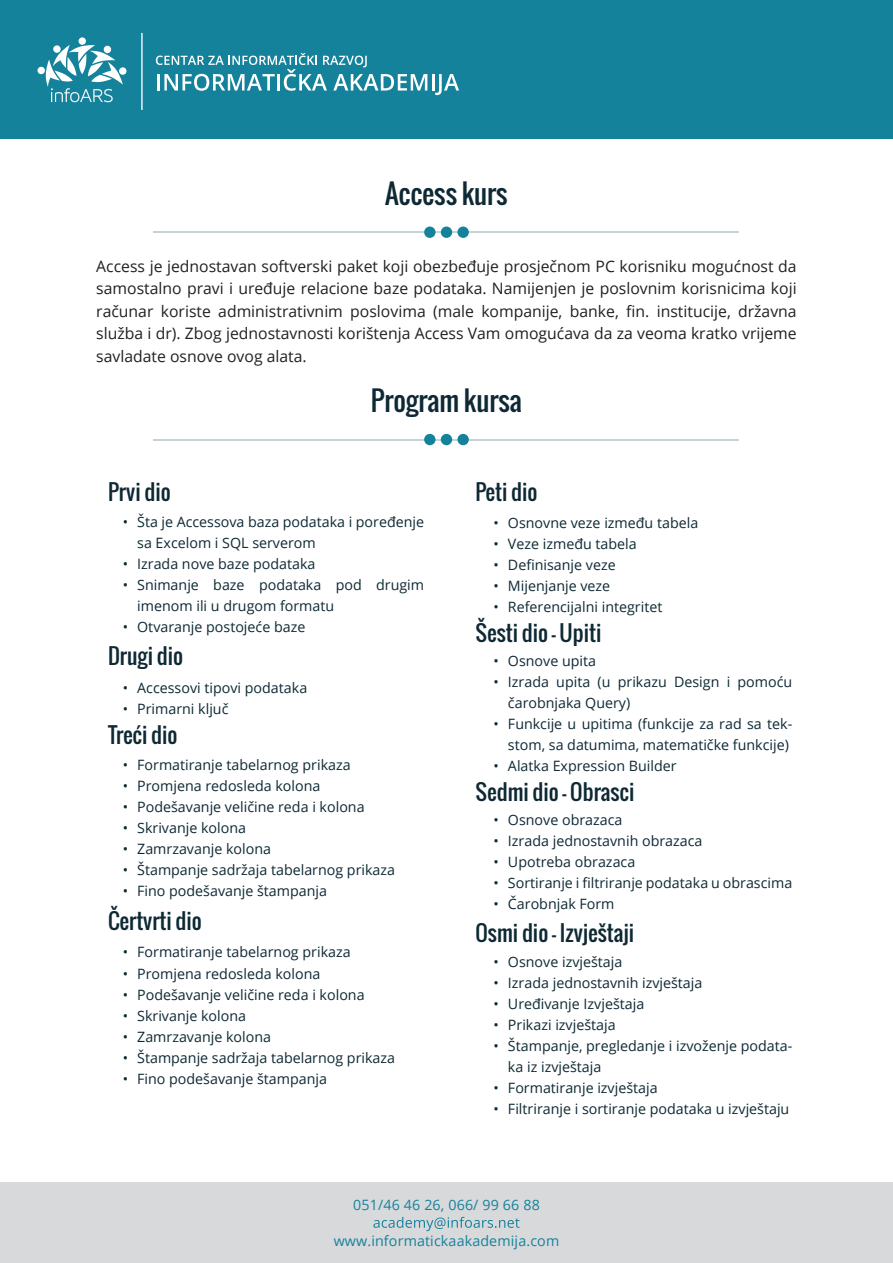
<style>
.page{position:relative;width:893px;height:1263px;background:#fff}
.page>*{position:absolute;margin:0;border:0;box-sizing:border-box;transform-origin:0 0}
.t1{font:27px "Oswald";color:#0e2934}
.t2{font:21.6px "Oswald";color:#0e2934}
.t3{font:15.75px/22.5px "Open Sans";color:#231f20;text-align:justify}
.t4{font:14.25px/21px "Open Sans";color:#0e2934}
.t5{font:14.25px "Open Sans";letter-spacing:.01em;color:#15829c}
</style>
<div class="page">
<div style="left:0;top:1182px;width:893px;height:81px;background:#d8d9db"></div>
<svg style="left:373px;top:1217px;width:147px;height:14px"></svg>
<div style="left:0;top:0;width:893px;height:138px;background:#15829c"></div>
<div style="left:119px;top:67px;width:7px;height:8px;background:#fff;border-radius:50%"></div>
<div style="left:79px;top:37px;width:7px;height:8px;background:#fff;border-radius:50%"></div>
<div style="left:37px;top:67px;width:8px;height:7px;background:#fff;border-radius:50%"></div>
<svg style="left:46px;top:45px;width:77px;height:57px"></svg>
<hr style="left:141px;top:33px;width:2px;height:77px;background:#fff">
<svg style="left:156px;top:53px;width:271px;height:38px"></svg>
<hr style="left:432px;top:74px;width:3px;height:17px;background:#fff">
<svg style="left:435px;top:74px;width:24px;height:21px"></svg>
<div style="left:424px;top:434px;width:11px;height:11px;background:#15829c;border-radius:50%"></div>
<div style="left:441px;top:434px;width:11px;height:11px;background:#15829c;border-radius:50%"></div>
<div style="left:457px;top:434px;width:12px;height:11px;background:#15829c;border-radius:50%"></div>
<div style="left:424px;top:227px;width:11px;height:11px;background:#15829c;border-radius:50%"></div>
<div style="left:441px;top:227px;width:11px;height:11px;background:#15829c;border-radius:50%"></div>
<div style="left:457px;top:227px;width:12px;height:11px;background:#15829c;border-radius:50%"></div>
<h1 class="t1" style="left:385px;top:173px;width:124px">Access kurs</h1>
<p class="t3" style="left:96px;top:254px;width:702px">Access je jednostavan softverski paket koji obezbeđuje prosječnom PC korisniku mogućnost da samostalno pravi i uređuje relacione baze podataka. Namijenjen je poslovnim korisnicima koji računar koriste administrativnim poslovima (male kompanije, banke, fin. institucije, državna služba i dr). Zbog jednostavnosti korištenja Access Vam omogućava da za veoma kratko vrijeme savladate osnove ovog alata.</p>
<h2 class="t2" style="left:108px;top:476px;width:64px">Prvi dio</h2>
<h1 class="t1" style="left:371px;top:380px;width:153px">Program kursa</h1>
<h2 class="t2" style="left:476px;top:476px;width:64px">Peti dio</h2>
<p class="t4" style="left:137px;top:511px;width:288px;text-indent:-14px">• Šta je Accessova baza podataka i poređenje sa Excelom i SQL serverom</p>
<p class="t4" style="left:123px;top:553px;width:194px">• Izrada nove baze podataka</p>
<p class="t4" style="left:137px;top:574px;width:288px;text-indent:-14px">• Snimanje baze podataka pod drugim imenom ili u drugom formatu</p>
<p class="t4" style="left:123px;top:616px;width:184px">• Otvaranje postojeće baze</p>
<h2 class="t2" style="left:108px;top:639px;width:77px">Drugi dio</h2>
<p class="t4" style="left:123px;top:676px;width:186px">• Accessovi tipovi podataka</p>
<p class="t4" style="left:123px;top:697px;width:107px">• Primarni ključ</p>
<h2 class="t2" style="left:108px;top:719px;width:71px">Treći dio</h2>
<p class="t4" style="left:123px;top:754px;width:229px">• Formatiranje tabelarnog prikaza</p>
<p class="t4" style="left:123px;top:775px;width:199px">• Promjena redosleda kolona</p>
<p class="t4" style="left:123px;top:796px;width:243px">• Podešavanje veličine reda i kolona</p>
<p class="t4" style="left:123px;top:817px;width:125px">• Skrivanje kolona</p>
<p class="t4" style="left:123px;top:838px;width:150px">• Zamrzavanje kolona</p>
<p class="t4" style="left:123px;top:859px;width:274px">• Štampanje sadržaja tabelarnog prikaza</p>
<p class="t4" style="left:123px;top:880px;width:206px">• Fino podešavanje štampanja</p>
<h2 class="t2" style="left:108px;top:905px;width:95px">Čertvrti dio</h2>
<p class="t4" style="left:123px;top:941px;width:229px">• Formatiranje tabelarnog prikaza</p>
<p class="t4" style="left:123px;top:962px;width:199px">• Promjena redosleda kolona</p>
<p class="t4" style="left:123px;top:983px;width:243px">• Podešavanje veličine reda i kolona</p>
<p class="t4" style="left:123px;top:1004px;width:125px">• Skrivanje kolona</p>
<p class="t4" style="left:123px;top:1025px;width:150px">• Zamrzavanje kolona</p>
<p class="t4" style="left:123px;top:1046px;width:274px">• Štampanje sadržaja tabelarnog prikaza</p>
<p class="t4" style="left:123px;top:1067px;width:206px">• Fino podešavanje štampanja</p>
<p class="t4" style="left:494px;top:511px;width:206px">• Osnovne veze između tabela</p>
<p class="t4" style="left:494px;top:532px;width:145px">• Veze između tabela</p>
<p class="t4" style="left:494px;top:553px;width:124px">• Definisanje veze</p>
<p class="t4" style="left:494px;top:574px;width:118px">• Mijenjanje veze</p>
<p class="t4" style="left:494px;top:595px;width:170px">• Referencijalni integritet</p>
<p class="t4" style="left:494px;top:649px;width:104px">• Osnove upita</p>
<p class="t4" style="left:508px;top:670px;width:286px;text-indent:-14px">• Izrada upita (u prikazu Design i pomoću čarobnjaka Query)</p>
<p class="t4" style="left:494px;top:712px;width:300px;text-align:right">• Funkcije u upitima (funkcije za rad sa tek&shy;stom, sa datumima, matematičke funkcije)</p>
<p class="t4" style="left:494px;top:754px;width:184px">• Alatka Expression Builder</p>
<p class="t4" style="left:494px;top:808px;width:130px">• Osnove obrazaca</p>
<p class="t4" style="left:494px;top:829px;width:210px">• Izrada jednostavnih obrazaca</p>
<p class="t4" style="left:494px;top:850px;width:143px">• Upotreba obrazaca</p>
<p class="t4" style="left:494px;top:871px;width:300px">• Sortiranje i filtriranje podataka u obrascima</p>
<p class="t4" style="left:494px;top:893px;width:122px">• Čarobnjak Form</p>
<h2 class="t2" style="left:476px;top:617px;width:127px">Šesti dio - Upiti</h2>
<h2 class="t2" style="left:476px;top:776px;width:160px">Sedmi dio - Obrasci</h2>
<h2 class="t2" style="left:476px;top:917px;width:160px">Osmi dio - Izvještaji</h2>
<p class="t4" style="left:494px;top:950px;width:130px">• Osnove izvještaja</p>
<p class="t4" style="left:494px;top:971px;width:210px">• Izrada jednostavnih izvještaja</p>
<p class="t4" style="left:494px;top:992px;width:152px">• Uređivanje Izvještaja</p>
<p class="t4" style="left:494px;top:1013px;width:124px">• Prikazi izvještaja</p>
<p class="t4" style="left:508px;top:1034px;width:286px;text-indent:-14px">• Štampanje, pregledanje i izvoženje podata&shy;ka iz izvještaja</p>
<p class="t4" style="left:494px;top:1076px;width:166px">• Formatiranje izvještaja</p>
<p class="t4" style="left:494px;top:1097px;width:297px">• Filtriranje i sortiranje podataka u izvještaju</p>
<p class="t5" style="left:353px;top:1195px;width:188px">051/46 46 26, 066/ 99 66 88</p>
<p class="t5" style="left:334px;top:1231px;width:227px">www.informatickaakademija.com</p>
</div>
